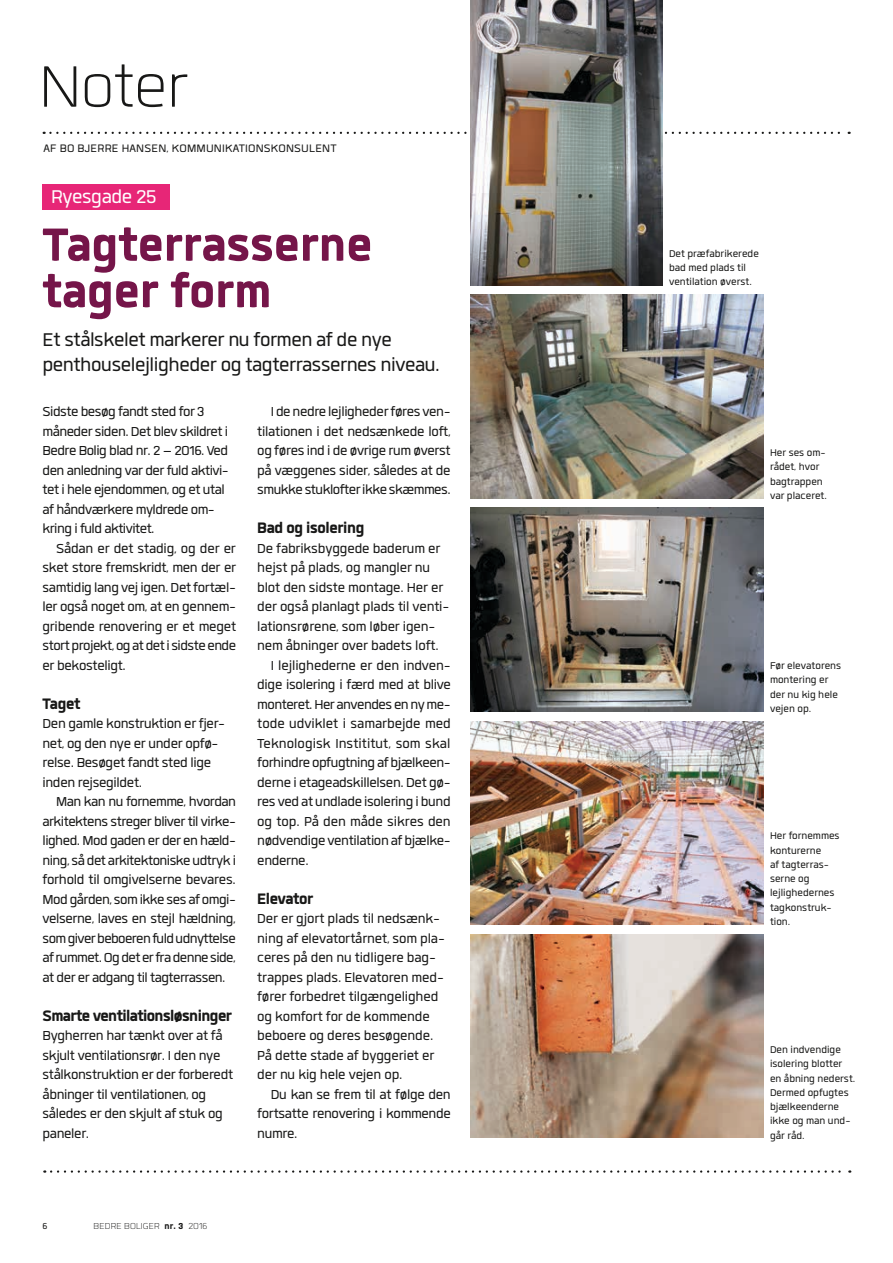
<style>
.page{position:relative;width:893px;height:1263px;background:#fff}
.page>*{position:absolute;margin:0;border:0;box-sizing:border-box;transform-origin:0 0}
.t1{font:300 80.7px "Quan";color:#181817}
.t2{font:800 64.5px/46.5px "Quan";color:#751549}
.t3{font:25.5px/25.5px "Quan";letter-spacing:-.02em;color:#181817}
.t4{font:25.5px "Quan";letter-spacing:-.02em;color:#fff}
.t5{font:800 21px "Quan";letter-spacing:-.03em;color:#181817}
.t6{font:18px/19.5px "Quan";letter-spacing:-.02em;color:#181817}
.t7{font:18px "Quan";color:#181817}
.t8{font:15px "Quan";letter-spacing:.01em;color:#181817}
.t9{font:13.5px/14.2px "Quan";color:#181817}
.t10{font:300 12px "Quan";letter-spacing:.01em;color:#181817}
.t11{font:12px "Quan";color:#181817}
.s1{font-weight:800}
</style>
<div class="page">
<div style="left:43px;top:185px;width:127px;height:25px;background:#e72677"></div>
<svg style="left:51px;top:1170px;width:799px;height:3px"></svg>
<svg style="left:44px;top:132px;width:806px;height:2px"></svg>
<img style="left:471px;top:295px;width:293px;height:204px">
<img style="left:471px;top:508px;width:293px;height:204px">
<img style="left:471px;top:721px;width:293px;height:204px">
<img style="left:471px;top:934px;width:293px;height:204px">
<img style="left:471px;top:0;width:192px;height:285px">
<h1 class="t1" style="left:39px;top:50px;width:150px">Noter</h1>
<p class="t8" style="left:44px;top:141px;width:295px">AF BO BJERRE HANSEN, KOMMUNIKATIONSKONSULENT</p>
<h3 class="t4" style="left:51px;top:185px;width:107px">Ryesgade 25</h3>
<h2 class="t2" style="left:43px;top:221px;width:331px">Tagterrasserne tager form</h2>
<h3 class="t3" style="left:43px;top:326px;width:399px">Et stålskelet markerer nu formen af de nye penthouselejligheder og tagterrassernes niveau.</h3>
<p class="t6" style="left:43px;top:402px;width:188px">Sidste besøg fandt sted for 3 måneder siden. Det blev skildret i<br>Bedre Bolig blad nr. 2 – 2016. Ved den anledning var der fuld aktivi&shy;tet i hele ejendommen, og et utal af håndværkere myldrede om&shy;kring i fuld aktivitet.</p>
<p class="t6" style="left:43px;top:538px;width:195px;text-align:justify;text-indent:13px">Sådan er det stadig, og der er sket store fremskridt, men der er samtidig lang vej igen. Det fortæl&shy;ler også noget om, at en gennem&shy;gribende renovering er et meget stort projekt, og at det i sidste ende er bekosteligt.</p>
<p class="t5" style="left:43px;top:693px;width:39px">Taget</p>
<p class="t6" style="left:43px;top:714px;width:184px">Den gamle konstruktion er fjer&shy;net, og den nye er under opfø&shy;relse. Besøget fandt sted lige inden rejsegildet.</p>
<p class="t6" style="left:43px;top:792px;width:195px;text-align:justify;text-indent:13px">Man kan nu fornemme, hvordan arkitektens streger bliver til virke&shy;lighed. Mod gaden er der en hæld&shy;ning, så det arkitektoniske udtryk i forhold til omgivelserne bevares.<br>Mod gården, som ikke ses af omgi&shy;velserne, laves en stejl hældning, som giver beboeren fuld udnyttelse af rummet. Og det er fra denne side, at der er adgang til tagterrassen.</p>
<p class="t5" style="left:43px;top:1005px;width:191px">Smarte ventilationsløsninger</p>
<p class="t6" style="left:43px;top:1026px;width:192px">Bygherren har tænkt over at få skjult ventilationsrør. I den nye stålkonstruktion er der forberedt åbninger til ventilationen, og således er den skjult af stuk og paneler.</p>
<p class="t6" style="left:257px;top:402px;width:195px;text-align:justify;text-indent:14px">I de nedre lejligheder føres ven&shy;tilationen i det nedsænkede loft, og føres ind i de øvrige rum øverst på væggenes sider, således at de smukke stuklofter ikke skæmmes.</p>
<p class="t5" style="left:257px;top:518px;width:109px">Bad og isolering</p>
<p class="t6" style="left:257px;top:538px;width:185px">De fabriksbyggede baderum er</p>
<p class="t6" style="left:257px;top:558px;width:175px">hejst på plads, og mangler nu</p>
<p class="t6" style="left:257px;top:577px;width:188px">blot den sidste montage. Her er</p>
<p class="t6" style="left:257px;top:597px;width:194px">der også planlagt plads til venti-</p>
<p class="t6" style="left:257px;top:616px;width:180px">lationsrørene, som løber igen-</p>
<p class="t6" style="left:257px;top:636px;width:183px">nem åbninger over badets loft.</p>
<p class="t6" style="left:271px;top:655px;width:182px">I lejlighederne er den indven-</p>
<p class="t6" style="left:257px;top:675px;width:195px">dige isolering i færd med at blive</p>
<p class="t6" style="left:257px;top:694px;width:195px">monteret. Her anvendes en ny me-</p>
<p class="t7" style="left:257px;top:715px;width:195px">tode udviklet i samarbejde med</p>
<p class="t7" style="left:257px;top:735px;width:195px">Teknologisk Instititut, som skal</p>
<p class="t6" style="left:257px;top:753px;width:195px">forhindre opfugtning af bjælkeen-</p>
<p class="t6" style="left:257px;top:772px;width:195px">derne i etageadskillelsen. Det gø-</p>
<p class="t6" style="left:257px;top:792px;width:195px">res ved at undlade isolering i bund</p>
<p class="t6" style="left:257px;top:811px;width:195px">og top. På den måde sikres den</p>
<p class="t6" style="left:257px;top:831px;width:195px">nødvendige ventilation af bjælke-</p>
<p class="t6" style="left:257px;top:850px;width:53px">enderne.</p>
<p class="t5" style="left:257px;top:888px;width:58px">Elevator</p>
<p class="t6" style="left:257px;top:909px;width:189px">Der er gjort plads til nedsænk&shy;ning af elevatortårnet, som pla&shy;ceres på den nu tidligere bag&shy;trappes plads. Elevatoren med&shy;fører forbedret tilgængelighed og komfort for de kommende beboere og deres besøgende.<br>På dette stade af byggeriet er der nu kig hele vejen op.</p>
<p class="t6" style="left:257px;top:1084px;width:195px;text-align:justify;text-indent:14px">Du kan se frem til at følge den fortsatte renovering i kommende numre.</p>
<p class="t11" style="left:43px;top:1221px;width:6px">6</p>
<p class="t10" style="left:94px;top:1221px;width:115px">BEDRE BOLIGER <span class="s1">nr. 3</span> 2016</p>
<p class="t9" style="left:669px;top:246px;width:91px">Det præfabrikerede bad med plads til ventilation øverst.</p>
<p class="t9" style="left:770px;top:445px;width:58px">Her ses om&shy;rådet, hvor bagtrappen var placeret.</p>
<p class="t9" style="left:770px;top:658px;width:73px">Før elevatorens montering er der nu kig hele vejen op.</p>
<p class="t9" style="left:770px;top:829px;width:71px">Her fornemmes konturerne<br>af tagterras&shy;serne og lejlighedernes tagkonstruk&shy;tion.</p>
<p class="t9" style="left:770px;top:1042px;width:87px">Den indvendige isolering blotter en åbning nederst.<br>Dermed opfugtes bjælkeenderne ikke og man und&shy;går råd.</p>
</div>
